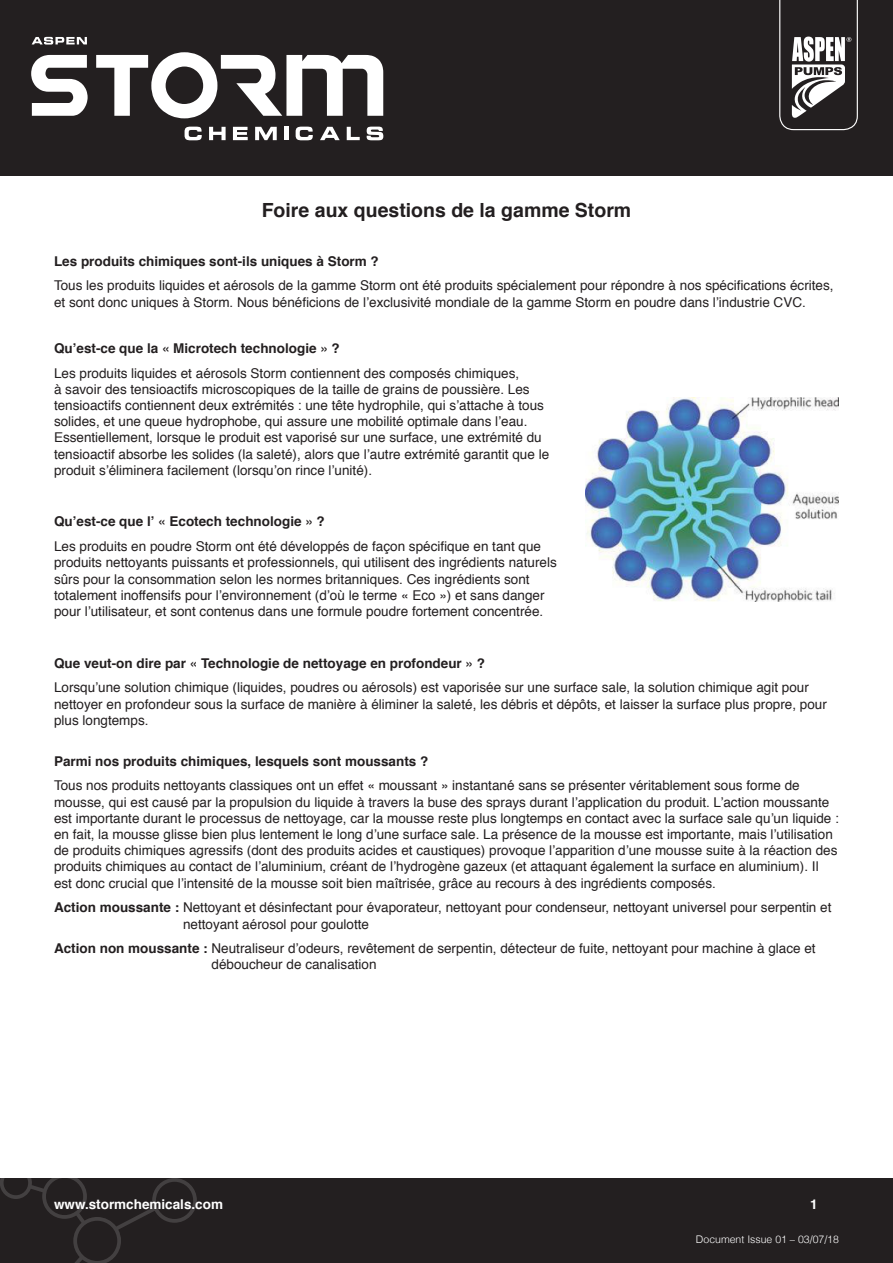
<style>
.page{position:relative;width:893px;height:1263px;background:#fff}
.page>*{position:absolute;margin:0;border:0;box-sizing:border-box;transform-origin:0 0}
.t1{font:700 19.5px "Helvetica";color:#231f20}
.t2{font:13.5px/16.2px "Helvetica";color:#231f20}
.t3{font:700 13.5px "Helvetica";color:#231f20}
.t4{font:700 13.5px "Helvetica";color:#fff}
.t5{font:300 10.5px "Helvetica";color:#fff}
.s1{font-weight:700}
</style>
<div class="page">
<div style="left:0;top:1178px;width:893px;height:85px;background:#231f20"></div>
<img style="left:585px;top:398px;width:254px;height:203px">
<div style="left:0;top:0;width:893px;height:176px;background:#231f20"></div>
<svg style="left:31px;top:52px;width:352px;height:66px"></svg>
<svg style="left:32px;top:37px;width:55px;height:8px"></svg>
<svg style="left:185px;top:127px;width:17px;height:13px"></svg>
<svg style="left:209px;top:127px;width:17px;height:13px"></svg>
<svg style="left:233px;top:127px;width:15px;height:13px"></svg>
<svg style="left:255px;top:127px;width:22px;height:13px"></svg>
<hr style="left:284px;top:127px;width:4px;height:13px;background:#fff">
<svg style="left:296px;top:127px;width:17px;height:13px"></svg>
<svg style="left:320px;top:127px;width:20px;height:13px"></svg>
<svg style="left:347px;top:127px;width:13px;height:13px"></svg>
<svg style="left:367px;top:127px;width:16px;height:13px"></svg>
<svg style="left:0;top:1178px;width:197px;height:85px"></svg>
<svg style="left:779px;top:0;width:79px;height:131px"></svg>
<p class="t1" style="left:262px;top:193px;width:371px">Foire aux questions de la gamme Storm</p>
<p class="t3" style="left:54px;top:249px;width:326px">Les produits chimiques sont-ils uniques à Storm ?</p>
<p class="t2" style="left:54px;top:278px;width:781px">Tous les produits liquides et aérosols de la gamme Storm ont été produits spécialement pour répondre à nos spécifications écrites, et sont donc uniques à Storm. Nous bénéficions de l’exclusivité mondiale de la gamme Storm en poudre dans l’industrie CVC.</p>
<p class="t3" style="left:54px;top:336px;width:287px">Qu’est-ce que la « Microtech technologie » ?</p>
<p class="t2" style="left:54px;top:365px;width:497px">Les produits liquides et aérosols Storm contiennent des composés chimiques,<br>à savoir des tensioactifs microscopiques de la taille de grains de poussière. Les tensioactifs contiennent deux extrémités : une tête hydrophile, qui s’attache à tous solides, et une queue hydrophobe, qui assure une mobilité optimale dans l’eau.<br>Essentiellement, lorsque le produit est vaporisé sur une surface, une extrémité du tensioactif absorbe les solides (la saleté), alors que l’autre extrémité garantit que le produit s’éliminera facilement (lorsqu’on rince l’unité).</p>
<p class="t3" style="left:54px;top:509px;width:272px">Qu’est-ce que l’ « Ecotech technologie » ?</p>
<p class="t2" style="left:54px;top:539px;width:504px">Les produits en poudre Storm ont été développés de façon spécifique en tant que produits nettoyants puissants et professionnels, qui utilisent des ingrédients naturels sûrs pour la consommation selon les normes britanniques. Ces ingrédients sont totalement inoffensifs pour l’environnement (d’où le terme « Eco ») et sans danger pour l’utilisateur, et sont contenus dans une formule poudre fortement concentrée.</p>
<p class="t3" style="left:54px;top:651px;width:433px">Que veut-on dire par « Technologie de nettoyage en profondeur » ?</p>
<p class="t2" style="left:54px;top:680px;width:774px">Lorsqu’une solution chimique (liquides, poudres ou aérosols) est vaporisée sur une surface sale, la solution chimique agit pour nettoyer en profondeur sous la surface de manière à éliminer la saleté, les débris et dépôts, et laisser la surface plus propre, pour plus longtemps.</p>
<p class="t3" style="left:54px;top:749px;width:376px">Parmi nos produits chimiques, lesquels sont moussants ?</p>
<p class="t2" style="left:54px;top:778px;width:786px">Tous nos produits nettoyants classiques ont un effet « moussant » instantané sans se présenter véritablement sous forme de mousse, qui est causé par la propulsion du liquide à travers la buse des sprays durant l’application du produit. L’action moussante est importante durant le processus de nettoyage, car la mousse reste plus longtemps en contact avec la surface sale qu’un liquide : en fait, la mousse glisse bien plus lentement le long d’une surface sale. La présence de la mousse est importante, mais l’utilisation de produits chimiques agressifs (dont des produits acides et caustiques) provoque l’apparition d’une mousse suite à la réaction des produits chimiques au contact de l’aluminium, créant de l’hydrogène gazeux (et attaquant également la surface en aluminium). Il est donc crucial que l’intensité de la mousse soit bien maîtrisée, grâce au recours à des ingrédients composés.</p>
<p class="t2" style="left:183px;top:900px;width:650px;text-indent:-129px"><span class="s1">Action moussante :</span> Nettoyant et désinfectant pour évaporateur, nettoyant pour condenseur, nettoyant universel pour serpentin et nettoyant aérosol pour goulotte</p>
<p class="t2" style="left:212px;top:941px;width:606px;text-indent:-158px"><span class="s1">Action non moussante :</span> Neutraliseur d’odeurs, revêtement de serpentin, détecteur de fuite, nettoyant pour machine à glace et déboucheur de canalisation</p>
<p class="t4" style="left:54px;top:1192px;width:171px">www.stormchemicals.com</p>
<p class="t4" style="left:810px;top:1192px;width:9px">1</p>
<p class="t5" style="left:696px;top:1230px;width:144px">Document Issue 01 – 03/07/18</p>
</div>
